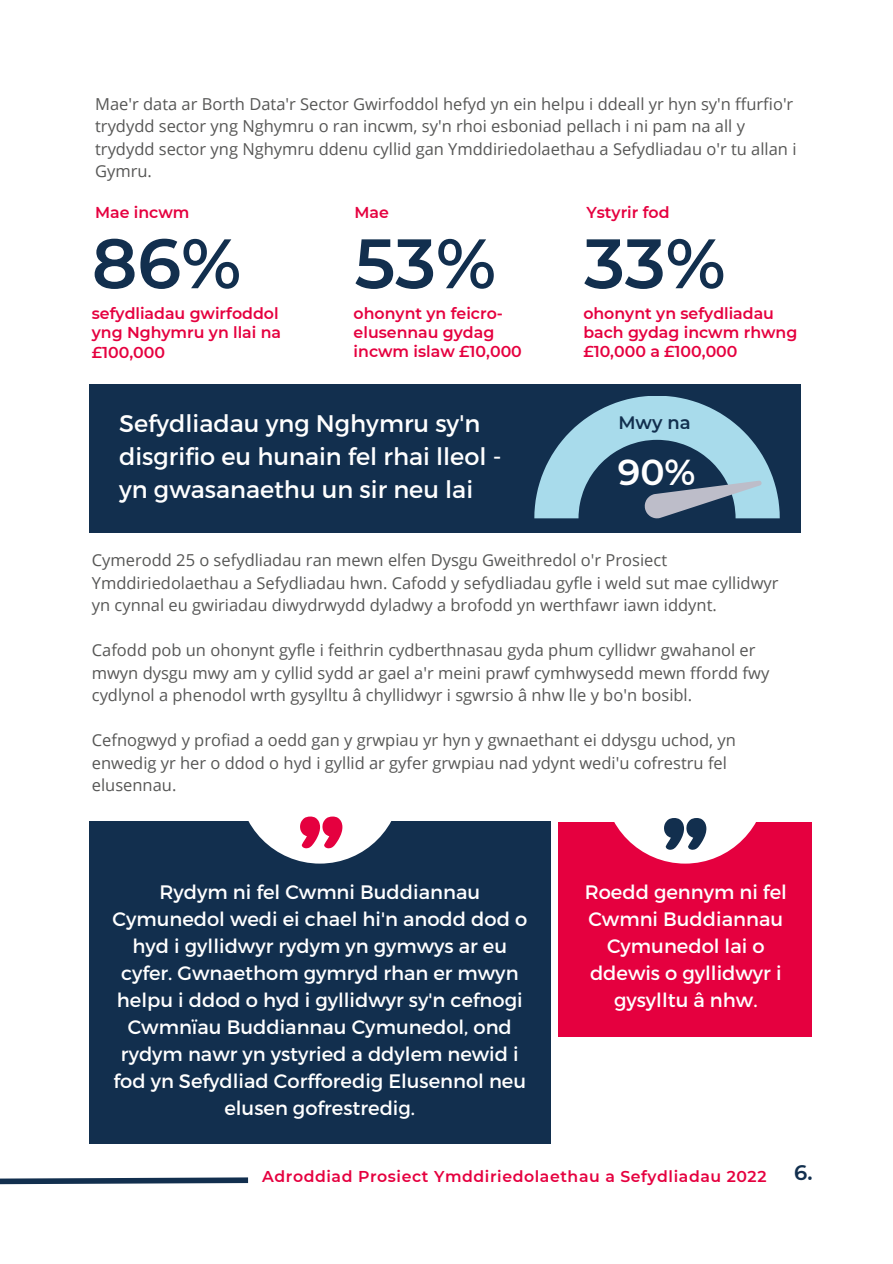
<style>
.page{position:relative;width:893px;height:1264px;background:#fff}
.page>*{position:absolute;margin:0;border:0;box-sizing:border-box;transform-origin:0 0}
.t1{font:78px "Borsok";color:#e5003f}
.t2{font:78px "Borsok";color:#122f4e}
.t3{font:600 69.75px "Montserrat";color:#122f4e}
.t4{font:600 36px "Montserrat";color:#fff}
.t5{font:24px/32.5px "Montserrat";color:#fff}
.t6{font:600 21px "Montserrat";color:#122f4e}
.t7{font:19.5px/27px "Montserrat";color:#fff;text-align:center}
.t8{font:600 18px "Montserrat";color:#122f4e}
.t9{font:16.5px/22.5px "Open Sans";color:#575756}
.t10{font:600 15.75px/19px "Montserrat";color:#e5003f}
.t11{font:600 15.75px "Montserrat";letter-spacing:.04em;color:#e5003f}
</style>
<div class="page">
<div style="left:89px;top:384px;width:712px;height:149px;background:#122f4e"></div>
<svg style="left:534px;top:396px;width:245px;height:122px"></svg>
<div style="left:89px;top:820px;width:461px;height:323px;background:#122f4e"></div>
<svg style="left:238px;top:820px;width:163px;height:43px"></svg>
<div style="left:558px;top:822px;width:253px;height:215px;background:#e5003f"></div>
<svg style="left:614px;top:822px;width:142px;height:41px"></svg>
<svg style="left:0;top:1177px;width:249px;height:8px"></svg>
<p class="t9" style="left:95px;top:92px;width:702px">Mae'r data ar Borth Data'r Sector Gwirfoddol hefyd yn ein helpu i ddeall yr hyn sy'n ffurfio'r trydydd sector yng Nghymru o ran incwm, sy'n rhoi esboniad pellach i ni pam na all y trydydd sector yng Nghymru ddenu cyllid gan Ymddiriedolaethau a Sefydliadau o'r tu allan i Gymru.</p>
<p class="t10" style="left:95px;top:203px;width:96px">Mae incwm</p>
<p class="t10" style="left:354px;top:203px;width:36px">Mae</p>
<p class="t10" style="left:586px;top:203px;width:85px">Ystyrir fod</p>
<h2 class="t3" style="left:92px;top:221px;width:151px">86%</h2>
<p class="t10" style="left:92px;top:304px;width:191px">sefydliadau gwirfoddol yng Nghymru yn llai na £100,000</p>
<h2 class="t3" style="left:354px;top:221px;width:143px">53%</h2>
<p class="t10" style="left:353px;top:304px;width:170px">ohonynt yn feicro&shy;elusennau gydag incwm islaw £10,000</p>
<h3 class="t5" style="left:119px;top:406px;width:384px">Sefydliadau yng Nghymru sy'n disgrifio eu hunain fel rhai lleol - yn gwasanaethu un sir neu lai</h3>
<h2 class="t3" style="left:584px;top:221px;width:143px">33%</h2>
<p class="t10" style="left:583px;top:304px;width:215px">ohonynt yn sefydliadau bach gydag incwm rhwng £10,000 a £100,000</p>
<p class="t8" style="left:618px;top:412px;width:74px">Mwy na</p>
<h3 class="t4" style="left:617px;top:450px;width:79px">90%</h3>
<p class="t9" style="left:92px;top:548px;width:688px">Cymerodd 25 o sefydliadau ran mewn elfen Dysgu Gweithredol o'r Prosiect<br>Ymddiriedolaethau a Sefydliadau hwn. Cafodd y sefydliadau gyfle i weld sut mae cyllidwyr yn cynnal eu gwiriadau diwydrwydd dyladwy a brofodd yn werthfawr iawn iddynt.</p>
<p class="t9" style="left:92px;top:638px;width:679px">Cafodd pob un ohonynt gyfle i feithrin cydberthnasau gyda phum cyllidwr gwahanol er mwyn dysgu mwy am y cyllid sydd ar gael a'r meini prawf cymhwysedd mewn ffordd fwy cydlynol a phenodol wrth gysylltu â chyllidwyr i sgwrsio â nhw lle y bo'n bosibl.</p>
<p class="t9" style="left:92px;top:728px;width:645px">Cefnogwyd y profiad a oedd gan y grwpiau yr hyn y gwnaethant ei ddysgu uchod, yn enwedig yr her o ddod o hyd i gyllid ar gyfer grwpiau nad ydynt wedi'u cofrestru fel elusennau.</p>
<h1 class="t1" style="left:299px;top:797px;width:46px">"</h1>
<p class="t7" style="left:112px;top:878px;width:416px">Rydym ni fel Cwmni Buddiannau Cymunedol wedi ei chael hi'n anodd dod o hyd i gyllidwyr rydym yn gymwys ar eu cyfer. Gwnaethom gymryd rhan er mwyn helpu i ddod o hyd i gyllidwyr sy'n cefnogi Cwmnïau Buddiannau Cymunedol, ond rydym nawr yn ystyried a ddylem newid i fod yn Sefydliad Corfforedig Elusennol neu elusen gofrestredig.</p>
<h1 class="t2" style="left:662px;top:799px;width:46px">"</h1>
<p class="t7" style="left:584px;top:878px;width:204px">Roedd gennym ni fel<br>Cwmni Buddiannau<br>Cymunedol lai o ddewis o gyllidwyr i gysylltu â nhw.</p>
<p class="t11" style="left:262px;top:1167px;width:506px">Adroddiad Prosiect Ymddiriedolaethau a Sefydliadau 2022</p>
<p class="t6" style="left:794px;top:1159px;width:20px">6.</p>
</div>
